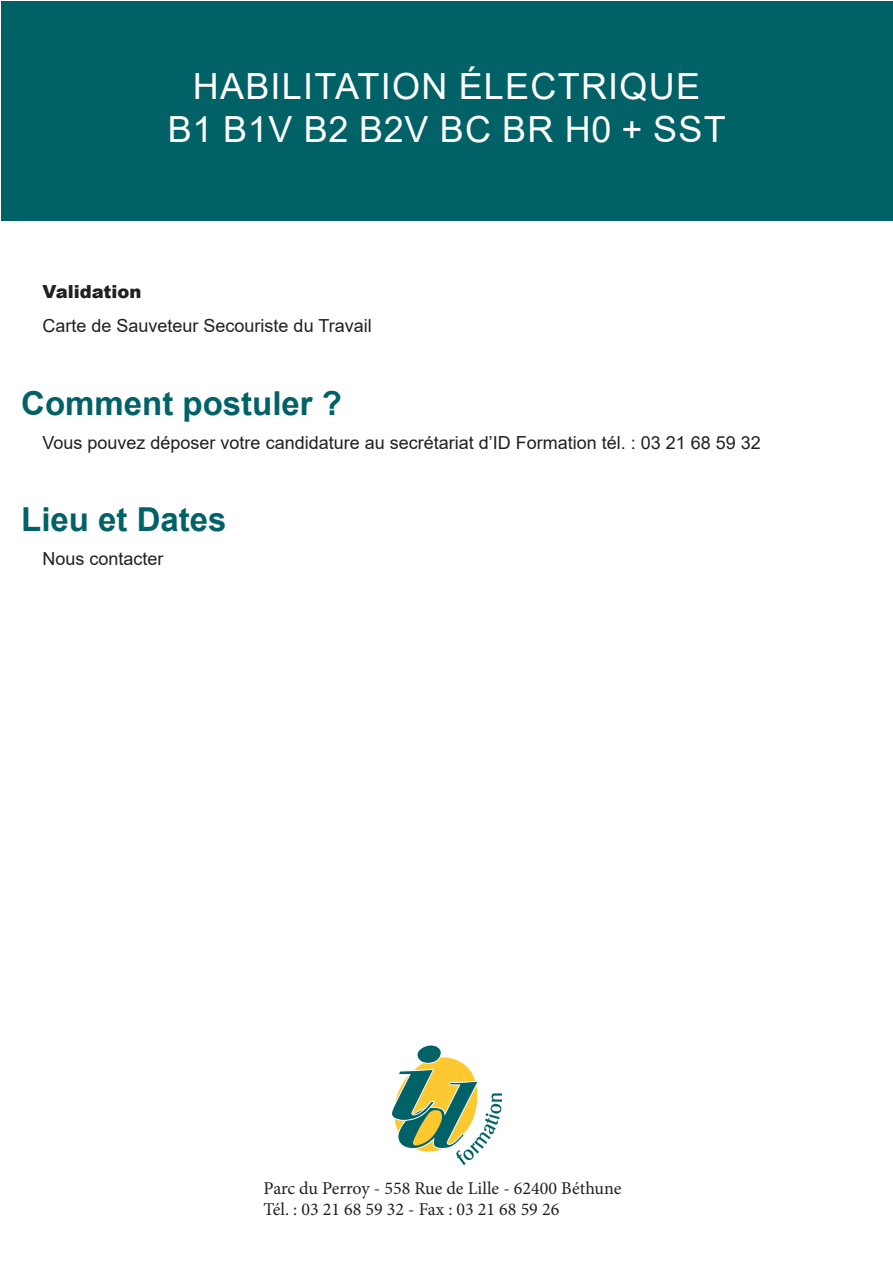
<style>
.page{position:relative;width:893px;height:1263px;background:#fff}
.page>*{position:absolute;margin:0;border:0;box-sizing:border-box;transform-origin:0 0}
.t1{font:36px/43.2px "Arial";letter-spacing:.035em;color:#fff;text-align:center}
.t2{font:700 33px "Arial";color:#006167}
.t3{font:18px "Arial";color:#231f20}
.t4{font:18px/21.6px "Minion Pro";color:#231f20}
.t5{font:900 18px "Arial";color:#231f20}
</style>
<div class="page">
<div style="left:1px;top:1px;width:891px;height:219px;background:#006167"></div>
<svg style="left:391px;top:1045px;width:111px;height:120px"></svg>
<p class="t1" style="left:168px;top:64px;width:559px">HABILITATION ÉLECTRIQUE<br>B1 B1V B2 B2V BC BR H0 + SST</p>
<p class="t5" style="left:43px;top:278px;width:100px">Validation</p>
<p class="t3" style="left:43px;top:314px;width:331px">Carte de Sauveteur Secouriste du Travail</p>
<p class="t2" style="left:21px;top:380px;width:322px">Comment postuler ?</p>
<p class="t3" style="left:43px;top:430px;width:720px">Vous pouvez déposer votre candidature au secrétariat d’ID Formation tél. : 03 21 68 59 32</p>
<p class="t2" style="left:21px;top:496px;width:207px">Lieu et Dates</p>
<p class="t3" style="left:43px;top:547px;width:123px">Nous contacter</p>
<p class="t4" style="left:264px;top:1177px;width:359px">Parc du Perroy - 558 Rue de Lille - 62400 Béthune<br>Tél. : 03 21 68 59 32 - Fax : 03 21 68 59 26</p>
</div>
